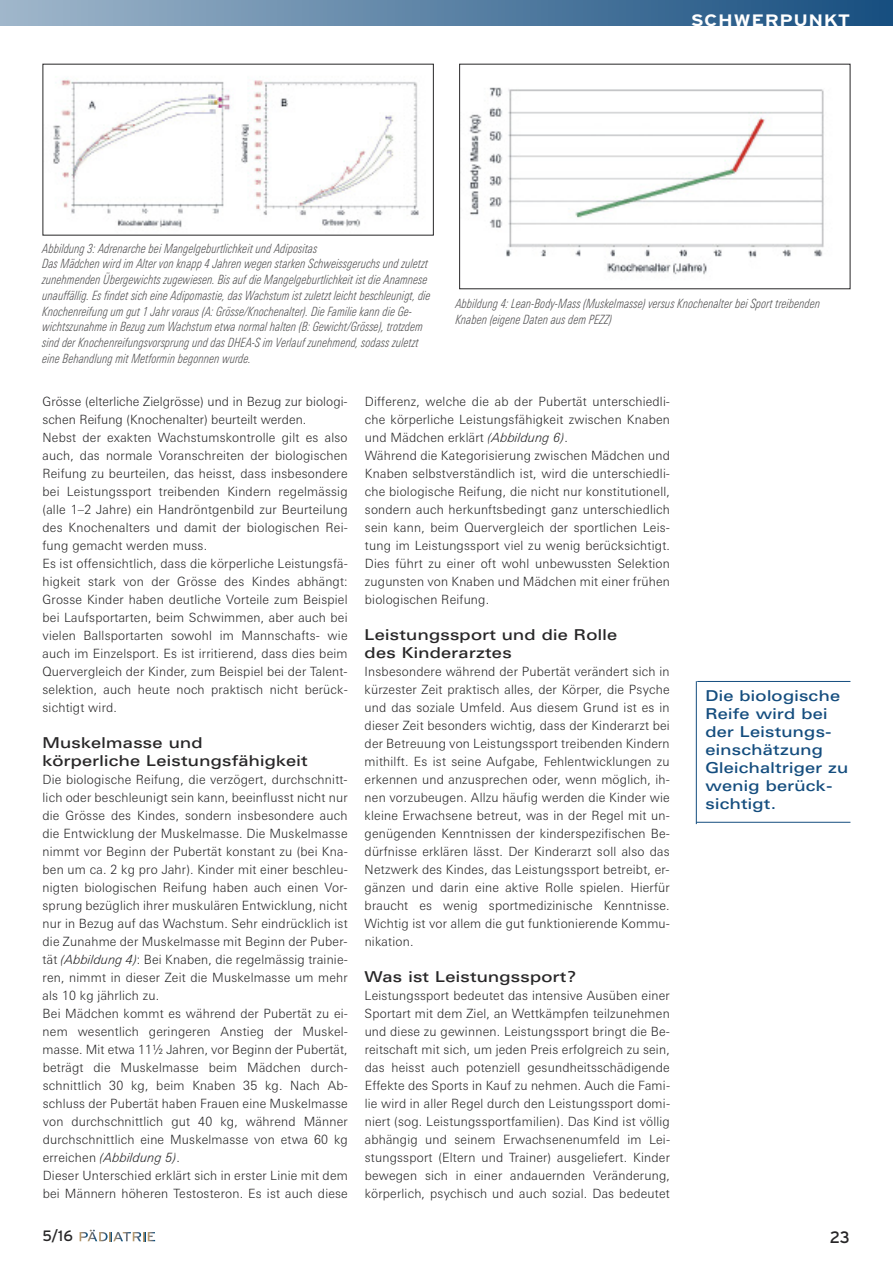
<style>
.page{position:relative;width:893px;height:1263px;background:#fff}
.page>*{position:absolute;margin:0;border:0;box-sizing:border-box;transform-origin:0 0}
.t1{font:700 16.5px "Interstate";letter-spacing:.025em;color:#fff;scale:1.2 1}
.t2{font:16.5px "Interstate";color:#272627}
.t3{font:500 15px/18px "Linotype Univers Extd";letter-spacing:.02em;color:#272627}
.t4{font:500 15px/18px "Linotype Univers Extd";letter-spacing:.02em;color:#144d7e}
.t5{font:15px "Interstate";color:#272627}
.t6{font:300 12.75px/18px "Linotype Univers Basic";letter-spacing:.015em;color:#272627}
.t7{font:italic 300 condensed 12.75px/15.8px "Linotype Univers";letter-spacing:.01em;color:#525152;scale:.9 1}
.s1{font-style:italic}
</style>
<div class="page">
<div style="left:0;top:0;width:893px;height:26px;background:linear-gradient(to right,#a0b7cb,#164e7f)"></div>
<svg style="left:80px;top:1230px;width:75px;height:11px"></svg>
<img style="left:53px;top:78px;width:366px;height:150px">
<img style="left:469px;top:87px;width:355px;height:188px">
<hr style="left:697px;top:681px;width:153px;height:1px;background:#144d7e">
<hr style="left:696px;top:681px;width:1px;height:143px;background:#144d7e">
<hr style="left:696px;top:822px;width:154px;height:1px;background:#144d7e">
<p class="t1" style="left:691px;top:11px;width:135px">SCHWERPUNKT</p>
<p class="t7" style="left:43px;top:241px;width:433px">Abbildung 3: Adrenarche bei Mangelgeburtlichkeit und Adipositas<br>Das Mädchen wird im Alter von knapp 4 Jahren wegen starken Schweissgeruchs und zuletzt zunehmenden Übergewichts zugewiesen. Bis auf die Mangelgeburtlichkeit ist die Anamnese unauffällig. Es findet sich eine Adipomastie, das Wachstum ist zuletzt leicht beschleunigt, die Knochenreifung um gut 1 Jahr voraus (A: Grösse/Knochenalter). Die Familie kann die Ge&shy;wichtszunahme in Bezug zum Wachstum etwa normal halten (B: Gewicht/Grösse), trotzdem sind der Knochenreifungsvorsprung und das DHEA-S im Verlauf zunehmend, sodass zuletzt eine Behandlung mit Metformin begonnen wurde.</p>
<p class="t7" style="left:456px;top:297px;width:407px">Abbildung 4: Lean-Body-Mass (Muskelmasse) versus Knochenalter bei Sport treibenden<br>Knaben (eigene Daten aus dem PEZZ)</p>
<p class="t6" style="left:43px;top:393px;width:307px">Grösse (elterliche Zielgrösse) und in Bezug zur biologi&shy;schen Reifung (Knochenalter) beurteilt werden.<br>Nebst der exakten Wachstumskontrolle gilt es also auch, das normale Voranschreiten der biologischen Reifung zu beurteilen, das heisst, dass insbesondere bei Leistungssport treibenden Kindern regelmässig (alle 1–2 Jahre) ein Handröntgenbild zur Beurteilung des Knochenalters und damit der biologischen Rei&shy;fung gemacht werden muss.<br>Es ist offensichtlich, dass die körperliche Leistungsfä&shy;higkeit stark von der Grösse des Kindes abhängt:<br>Grosse Kinder haben deutliche Vorteile zum Beispiel bei Laufsportarten, beim Schwimmen, aber auch bei vielen Ballsportarten sowohl im Mannschafts- wie auch im Einzelsport. Es ist irritierend, dass dies beim Quervergleich der Kinder, zum Beispiel bei der Talent&shy;selektion, auch heute noch praktisch nicht berück&shy;sichtigt wird.</p>
<p class="t3" style="left:43px;top:735px;width:267px">Muskelmasse und<br>körperliche Leistungsfähigkeit</p>
<p class="t6" style="left:43px;top:771px;width:307px">Die biologische Reifung, die verzögert, durchschnitt&shy;lich oder beschleunigt sein kann, beeinflusst nicht nur die Grösse des Kindes, sondern insbesondere auch die Entwicklung der Muskelmasse. Die Muskelmasse nimmt vor Beginn der Pubertät konstant zu (bei Kna&shy;ben um ca. 2 kg pro Jahr). Kinder mit einer beschleu&shy;nigten biologischen Reifung haben auch einen Vor&shy;sprung bezüglich ihrer muskulären Entwicklung, nicht nur in Bezug auf das Wachstum. Sehr eindrücklich ist die Zunahme der Muskelmasse mit Beginn der Puber&shy;tät <span class="s1">(Abbildung 4)</span>: Bei Knaben, die regelmässig trainie&shy;ren, nimmt in dieser Zeit die Muskelmasse um mehr als 10 kg jährlich zu.<br>Bei Mädchen kommt es während der Pubertät zu ei&shy;nem wesentlich geringeren Anstieg der Muskel&shy;masse. Mit etwa 11½ Jahren, vor Beginn der Pubertät, beträgt die Muskelmasse beim Mädchen durch&shy;schnittlich 30 kg, beim Knaben 35 kg. Nach Ab&shy;schluss der Pubertät haben Frauen eine Muskelmasse von durchschnittlich gut 40 kg, während Männer durchschnittlich eine Muskelmasse von etwa 60 kg erreichen <span class="s1">(Abbildung 5)</span>.<br>Dieser Unterschied erklärt sich in erster Linie mit dem bei Männern höheren Testosteron. Es ist auch diese</p>
<p class="t6" style="left:365px;top:393px;width:307px">Differenz, welche die ab der Pubertät unterschiedli&shy;che körperliche Leistungsfähigkeit zwischen Knaben und Mädchen erklärt <span class="s1">(Abbildung 6)</span>.<br>Während die Kategorisierung zwischen Mädchen und Knaben selbstverständlich ist, wird die unterschiedli&shy;che biologische Reifung, die nicht nur konstitutionell, sondern auch herkunftsbedingt ganz unterschiedlich sein kann, beim Quervergleich der sportlichen Leis&shy;tung im Leistungssport viel zu wenig berücksichtigt.<br>Dies führt zu einer oft wohl unbewussten Selektion zugunsten von Knaben und Mädchen mit einer frühen biologischen Reifung.</p>
<p class="t3" style="left:365px;top:627px;width:254px">Leistungssport und die Rolle des Kinderarztes</p>
<p class="t6" style="left:365px;top:663px;width:307px;text-align:justify">Insbesondere während der Pubertät verändert sich in kürzester Zeit praktisch alles, der Körper, die Psyche und das soziale Umfeld. Aus diesem Grund ist es in dieser Zeit besonders wichtig, dass der Kinderarzt bei der Betreuung von Leistungssport treibenden Kindern mithilft. Es ist seine Aufgabe, Fehlentwicklungen zu erkennen und anzusprechen oder, wenn möglich, ih&shy;nen vorzubeugen. Allzu häufig werden die Kinder wie kleine Erwachsene betreut, was in der Regel mit un&shy;genügenden Kenntnissen der kinderspezifischen Be&shy;dürfnisse erklären lässt. Der Kinderarzt soll also das Netzwerk des Kindes, das Leistungssport betreibt, er&shy;gänzen und darin eine aktive Rolle spielen. Hierfür braucht es wenig sportmedizinische Kenntnisse.<br>Wichtig ist vor allem die gut funktionierende Kommu&shy;nikation.</p>
<p class="t3" style="left:365px;top:969px;width:213px">Was ist Leistungssport?</p>
<p class="t6" style="left:365px;top:987px;width:307px;text-align:justify">Leistungssport bedeutet das intensive Ausüben einer Sportart mit dem Ziel, an Wettkämpfen teilzunehmen und diese zu gewinnen. Leistungssport bringt die Be&shy;reitschaft mit sich, um jeden Preis erfolgreich zu sein, das heisst auch potenziell gesundheitsschädigende Effekte des Sports in Kauf zu nehmen. Auch die Fami&shy;lie wird in aller Regel durch den Leistungssport domi&shy;niert (sog. Leistungssportfamilien). Das Kind ist völlig abhängig und seinem Erwachsenenumfeld im Lei&shy;stungssport (Eltern und Trainer) ausgeliefert. Kinder bewegen sich in einer andauernden Veränderung, körperlich, psychisch und auch sozial. Das bedeutet</p>
<p class="t4" style="left:705px;top:688px;width:144px">Die biologische<br>Reife wird bei der Leistungs&shy;einschätzung<br>Gleichaltriger zu wenig berück&shy;sichtigt.</p>
<p class="t5" style="left:43px;top:1227px;width:32px">5/16</p>
<p class="t2" style="left:830px;top:1227px;width:22px">23</p>
</div>
